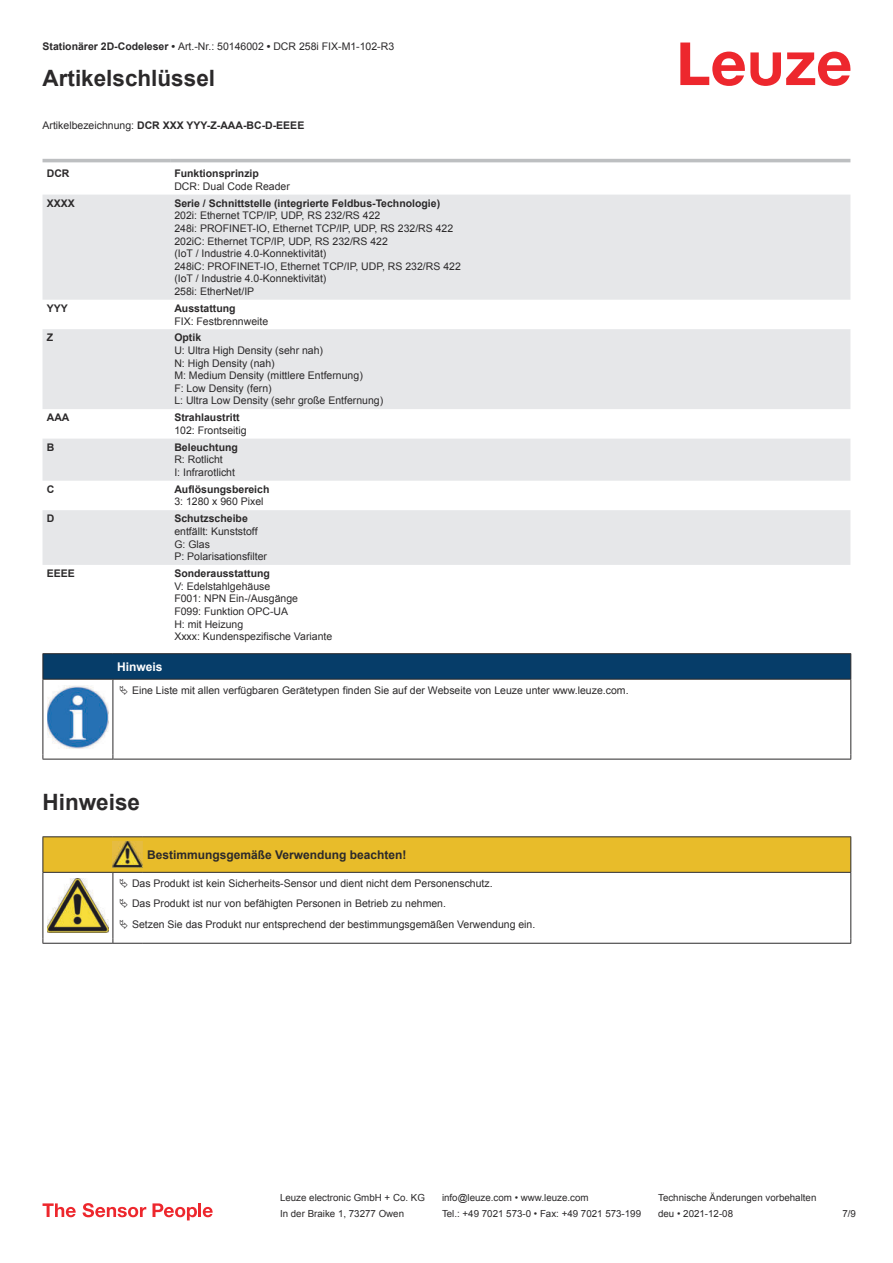
<style>
.page{position:relative;width:893px;height:1263px;background:#fff}
.page>*{position:absolute;margin:0;border:0;box-sizing:border-box;transform-origin:0 0}
.t1{font:700 22.5px "Arial";color:#2b292a}
.t2{font:700 12px "Arial";color:#2b292a}
.t3{font:700 12px "Arial";color:#fff}
.t4{font:10.5px/12.6px "Arial";color:#2b292a}
.t5{font:700 10.5px "Arial";color:#2b292a}
.t6{font:9.75px "Arial";color:#2b292a}
.s1{font-weight:700}
.s2{font-weight:400}
</style>
<div class="page">
<svg style="left:680px;top:43px;width:170px;height:43px"></svg>
<svg style="left:43px;top:158px;width:807px;height:37px"></svg>
<svg style="left:43px;top:195px;width:807px;height:370px;fill:#e6e7e9"></svg>
<hr style="left:43px;top:159px;width:127px;height:3px;background:#bdbfc1">
<hr style="left:170px;top:159px;width:680px;height:3px;background:#bdbfc1">
<svg style="left:43px;top:1203px;width:33px;height:14px"></svg>
<svg style="left:83px;top:1203px;width:63px;height:14px"></svg>
<svg style="left:153px;top:1203px;width:44px;height:17px"></svg>
<hr style="left:198px;top:1203px;width:3px;height:14px;background:#ed272d">
<svg style="left:203px;top:1207px;width:10px;height:10px"></svg>
<svg style="left:44px;top:680px;width:806px;height:79px"></svg>
<hr style="left:43px;top:653px;width:70px;height:1px;background:#2b292a">
<hr style="left:43px;top:679px;width:70px;height:1px;background:#2b292a">
<hr style="left:113px;top:653px;width:738px;height:1px;background:#2b292a">
<svg style="left:43px;top:654px;width:808px;height:25px;background:#063c67"></svg>
<hr style="left:113px;top:679px;width:738px;height:1px;background:#2b292a">
<hr style="left:43px;top:680px;width:1px;height:75px;background:#2b292a">
<hr style="left:113px;top:680px;width:1px;height:75px;background:#2b292a">
<hr style="left:850px;top:680px;width:1px;height:75px;background:#2b292a">
<hr style="left:43px;top:759px;width:70px;height:1px;background:#2b292a">
<hr style="left:113px;top:759px;width:738px;height:1px;background:#2b292a">
<img style="left:47px;top:686px;width:61px;height:62px">
<div style="left:115px;top:680px;width:734px;height:20px;background:#fff"></div>
<hr style="left:43px;top:836px;width:70px;height:1px;background:#2b292a">
<hr style="left:113px;top:836px;width:30px;height:1px;background:#2b292a">
<hr style="left:143px;top:836px;width:708px;height:1px;background:#2b292a">
<hr style="left:43px;top:943px;width:70px;height:1px;background:#2b292a">
<hr style="left:113px;top:943px;width:30px;height:1px;background:#2b292a">
<hr style="left:143px;top:943px;width:708px;height:1px;background:#2b292a">
<svg style="left:43px;top:837px;width:808px;height:106px"></svg>
<p class="t4" style="left:43px;top:41px;width:353px"><span class="s1">Stationärer 2D-Codeleser •</span> Art.-Nr.: 50146002 <span class="s1">•</span> DCR 258i FIX-M1-102-R3</p>
<h1 class="t1" style="left:43px;top:70px;width:174px">Artikelschlüssel</h1>
<p class="t5" style="left:43px;top:121px;width:263px"><span class="s2">Artikelbezeichnung:</span> DCR XXX YYY-Z-AAA-BC-D-EEEE</p>
<p class="t5" style="left:47px;top:170px;width:24px">DCR</p>
<p class="t5" style="left:174px;top:170px;width:86px">Funktionsprinzip</p>
<p class="t4" style="left:174px;top:181px;width:117px">DCR: Dual Code Reader</p>
<p class="t5" style="left:47px;top:199px;width:30px">XXXX</p>
<p class="t5" style="left:174px;top:199px;width:267px">Serie / Schnittstelle (integrierte Feldbus-Technologie)</p>
<p class="t4" style="left:174px;top:210px;width:288px">202i: Ethernet TCP/IP, UDP, RS 232/RS 422<br>248i: PROFINET-IO, Ethernet TCP/IP, UDP, RS 232/RS 422<br>202iC: Ethernet TCP/IP, UDP, RS 232/RS 422<br>(IoT / Industrie 4.0-Konnektivität)<br>248iC: PROFINET-IO, Ethernet TCP/IP, UDP, RS 232/RS 422 (IoT / Industrie 4.0-Konnektivität)<br>258i: EtherNet/IP</p>
<p class="t5" style="left:47px;top:304px;width:23px">YYY</p>
<p class="t5" style="left:174px;top:304px;width:63px">Ausstattung</p>
<p class="t4" style="left:174px;top:315px;width:95px">FIX: Festbrennweite</p>
<p class="t5" style="left:47px;top:334px;width:8px">Z</p>
<p class="t5" style="left:174px;top:334px;width:28px">Optik</p>
<p class="t4" style="left:174px;top:345px;width:210px">U: Ultra High Density (sehr nah)<br>N: High Density (nah)<br>M: Medium Density (mittlere Entfernung)<br>F: Low Density (fern)<br>L: Ultra Low Density (sehr große Entfernung)</p>
<p class="t5" style="left:47px;top:414px;width:24px">AAA</p>
<p class="t5" style="left:174px;top:414px;width:67px">Strahlaustritt</p>
<p class="t4" style="left:174px;top:425px;width:74px">102: Frontseitig</p>
<p class="t5" style="left:47px;top:443px;width:9px">B</p>
<p class="t5" style="left:174px;top:443px;width:65px">Beleuchtung</p>
<p class="t4" style="left:174px;top:454px;width:62px">R: Rotlicht<br>I: Infrarotlicht</p>
<p class="t5" style="left:47px;top:485px;width:9px">C</p>
<p class="t5" style="left:174px;top:485px;width:97px">Auflösungsbereich</p>
<p class="t4" style="left:174px;top:496px;width:91px">3: 1280 x 960 Pixel</p>
<p class="t5" style="left:47px;top:515px;width:9px">D</p>
<p class="t5" style="left:174px;top:515px;width:75px">Schutzscheibe</p>
<p class="t4" style="left:174px;top:526px;width:94px">entfällt: Kunststoff<br>G: Glas<br>P: Polarisationsfilter</p>
<p class="t5" style="left:47px;top:569px;width:30px">EEEE</p>
<p class="t5" style="left:174px;top:569px;width:97px">Sonderausstattung</p>
<p class="t4" style="left:174px;top:581px;width:159px">V: Edelstahlgehäuse<br>F001: NPN Ein-/Ausgänge<br>F099: Funktion OPC-UA<br>H: mit Heizung<br>Xxxx: Kundenspezifische Variante</p>
<p class="t3" style="left:117px;top:662px;width:47px">Hinweis</p>
<p class="t4" style="left:132px;top:685px;width:498px">Eine Liste mit allen verfügbaren Gerätetypen finden Sie auf der Webseite von Leuze unter www.leuze.com.</p>
<h1 class="t1" style="left:43px;top:794px;width:99px">Hinweise</h1>
<p class="t2" style="left:147px;top:850px;width:261px">Bestimmungsgemäße Verwendung beachten!</p>
<p class="t4" style="left:132px;top:874px;width:405px;line-height:20.2px">Das Produkt ist kein Sicherheits-Sensor und dient nicht dem Personenschutz.<br>Das Produkt ist nur von befähigten Personen in Betrieb zu nehmen.<br>Setzen Sie das Produkt nur entsprechend der bestimmungsgemäßen Verwendung ein.</p>
<p class="t6" style="left:280px;top:1194px;width:146px">Leuze electronic GmbH + Co. KG</p>
<p class="t6" style="left:442px;top:1194px;width:148px">info@leuze.com • www.leuze.com</p>
<p class="t6" style="left:658px;top:1194px;width:160px">Technische Änderungen vorbehalten</p>
<p class="t6" style="left:280px;top:1210px;width:126px">In der Braike 1, 73277 Owen</p>
<p class="t6" style="left:442px;top:1210px;width:201px">Tel.: +49 7021 573-0 • Fax: +49 7021 573-199</p>
<p class="t6" style="left:658px;top:1210px;width:76px">deu • 2021-12-08</p>
<p class="t6" style="left:842px;top:1210px;width:15px">7 /9</p>
</div>
